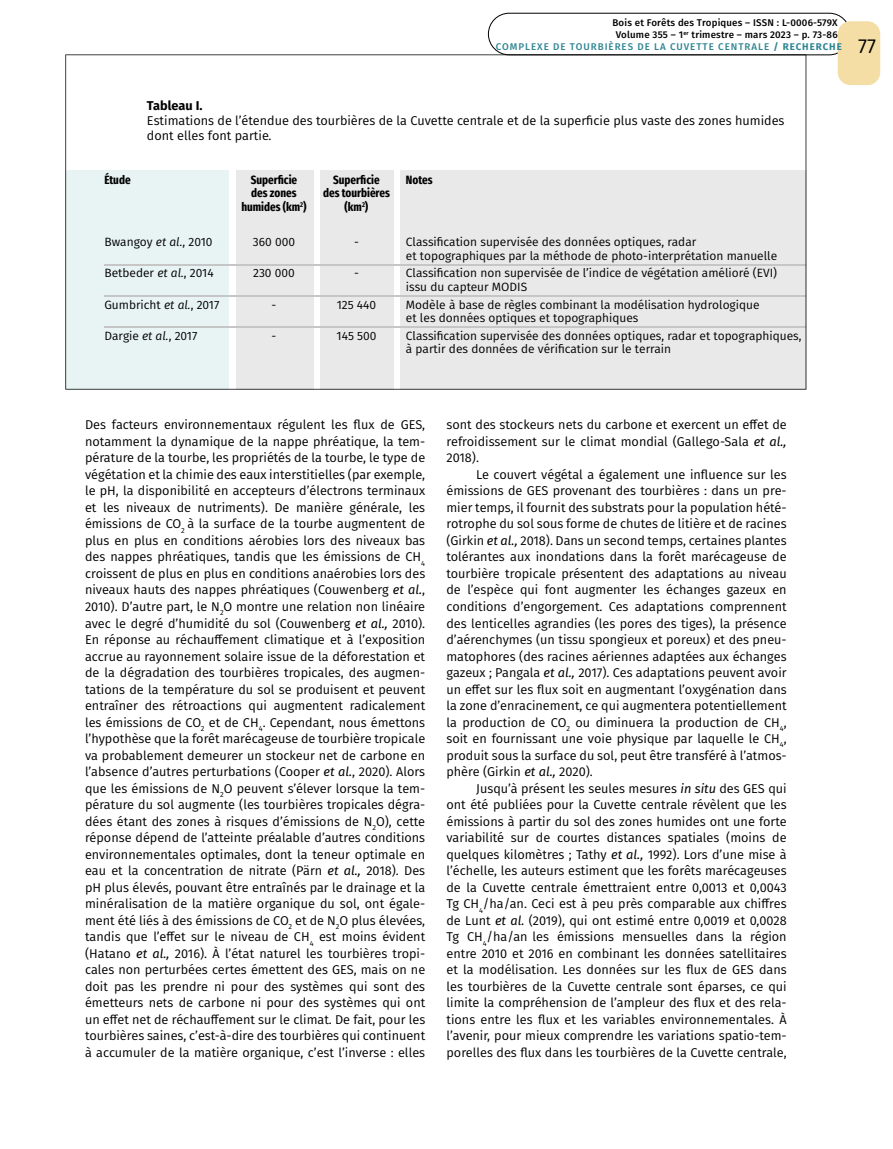
<style>
.page{position:relative;width:893px;height:1149px;background:#fff}
.page>*{position:absolute;margin:0;border:0;box-sizing:border-box;transform-origin:0 0}
.t1{font:20.25px "Fira Sans";color:#000}
.t2{font:12.75px/16.5px "Fira Sans";color:#000;text-align:justify}
.t3{font:700 12.75px "Fira Sans";color:#000}
.t4{font:12px/13.5px "Fira Sans";color:#000}
.t5{font:700 extra-condensed 12px "Fira Sans";color:#000}
.t6{font:500 9.75px/12px "Fira Sans";letter-spacing:.02em;color:#000;text-align:center}
.t7{font:500 9.75px "Fira Sans";letter-spacing:.1em;color:#2f8593}
.s1{font-weight:700}
.s2{font-style:italic}
</style>
<div class="page">
<svg style="left:65px;top:54px;width:741px;height:335px;fill:#e9e9e9"></svg>
<div style="left:488px;top:13px;width:362px;height:42px;border:1px solid #000;border-radius:21px"></div>
<div style="left:838px;top:21px;width:42px;height:64px;background:#f4dea6;border-radius:13px"></div>
<p class="t6" style="left:612px;top:16px;width:227px">Bois et Forêts des Tropiques – ISSN : L-0006-579X<br>Volume 355 – 1<sup>er</sup> trimestre – mars 2023 – p. 73-86</p>
<p class="t7" style="left:496px;top:38px;width:347px">COMPLEXE DE TOURBIÈRES DE LA CUVETTE CENTRALE <span class="s1">/ RECHERCHE</span></p>
<h1 class="t1" style="left:858px;top:31px;width:19px">77</h1>
<p class="t3" style="left:147px;top:95px;width:57px">Tableau I.</p>
<p class="t2" style="left:147px;top:113px;width:639px;line-height:15px">Estimations de l’étendue des tourbières de la Cuvette centrale et de la superficie plus vaste des zones humides dont elles font partie.</p>
<p class="t5" style="left:104px;top:169px;width:28px">Étude</p>
<p class="t5" style="left:251px;top:169px;width:48px">Superficie</p>
<p class="t5" style="left:333px;top:169px;width:48px">Superficie</p>
<p class="t5" style="left:406px;top:169px;width:28px">Notes</p>
<p class="t5" style="left:251px;top:183px;width:47px">des zones</p>
<p class="t5" style="left:323px;top:183px;width:68px">des tourbières</p>
<p class="t5" style="left:241px;top:196px;width:67px">humides (km<sup>2</sup>)</p>
<p class="t5" style="left:345px;top:196px;width:25px">(km<sup>2</sup>)</p>
<p class="t4" style="left:104px;top:235px;width:110px">Bwangoy <span class="s2">et al.</span>, 2010</p>
<p class="t4" style="left:253px;top:235px;width:44px">360 000</p>
<p class="t4" style="left:354px;top:235px;width:6px">-</p>
<p class="t4" style="left:406px;top:235px;width:373px">Classification supervisée des données optiques, radar<br>et topographiques par la méthode de photo-interprétation manuelle</p>
<p class="t4" style="left:104px;top:266px;width:111px">Betbeder <span class="s2">et al.</span>, 2014</p>
<p class="t4" style="left:253px;top:266px;width:43px">230 000</p>
<p class="t4" style="left:354px;top:266px;width:6px">-</p>
<p class="t4" style="left:406px;top:266px;width:373px">Classification non supervisée de l’indice de végétation amélioré (EVI) issu du capteur MODIS</p>
<p class="t4" style="left:104px;top:297px;width:116px">Gumbricht <span class="s2">et al.</span>, 2017</p>
<p class="t4" style="left:272px;top:297px;width:6px">-</p>
<p class="t4" style="left:337px;top:297px;width:41px">125 440</p>
<p class="t4" style="left:406px;top:297px;width:355px">Modèle à base de règles combinant la modélisation hydrologique et les données optiques et topographiques</p>
<p class="t4" style="left:104px;top:328px;width:94px">Dargie <span class="s2">et al.</span>, 2017</p>
<p class="t4" style="left:272px;top:328px;width:6px">-</p>
<p class="t4" style="left:337px;top:328px;width:41px">145 500</p>
<p class="t4" style="left:406px;top:328px;width:397px">Classification supervisée des données optiques, radar et topographiques, à partir des données de vérification sur le terrain</p>
<p class="t2" style="left:85px;top:416px;width:342px">Des facteurs environnementaux régulent les flux de GES, notamment la dynamique de la nappe phréatique, la tem&shy;pérature de la tourbe, les propriétés de la tourbe, le type de végétation et la chimie des eaux interstitielles (par exemple, le pH, la disponibilité en accepteurs d’électrons terminaux et les niveaux de nutriments). De manière générale, les émissions de CO<sub>2</sub> à la surface de la tourbe augmentent de plus en plus en conditions aérobies lors des niveaux bas des nappes phréatiques, tandis que les émissions de CH<sub>4 </sub>croissent de plus en plus en conditions anaérobies lors des niveaux hauts des nappes phréatiques (Couwenberg <span class="s2">et al.</span>, 2010). D’autre part, le N<sub>2</sub>O montre une relation non linéaire avec le degré d’humidité du sol (Couwenberg <span class="s2">et al.,</span> 2010).<br>En réponse au réchauffement climatique et à l’exposition accrue au rayonnement solaire issue de la déforestation et de la dégradation des tourbières tropicales, des augmen&shy;tations de la température du sol se produisent et peuvent entraîner des rétroactions qui augmentent radicalement les émissions de CO<sub>2</sub> et de CH<sub>4</sub>. Cependant, nous émettons l’hypothèse que la forêt marécageuse de tourbière tropicale va probablement demeurer un stockeur net de carbone en l’absence d’autres perturbations (Cooper <span class="s2">et al.</span>, 2020). Alors que les émissions de N<sub>2</sub>O peuvent s’élever lorsque la tem&shy;pérature du sol augmente (les tourbières tropicales dégra&shy;dées étant des zones à risques d’émissions de N<sub>2</sub>O), cette réponse dépend de l’atteinte préalable d’autres conditions environnementales optimales, dont la teneur optimale en eau et la concentration de nitrate (Pärn <span class="s2">et al.,</span> 2018). Des pH plus élevés, pouvant être entraînés par le drainage et la minéralisation de la matière organique du sol, ont égale&shy;ment été liés à des émissions de CO<sub>2</sub> et de N<sub>2</sub>O plus élevées, tandis que l’effet sur le niveau de CH<sub>4</sub> est moins évident (Hatano <span class="s2">et al.,</span> 2016). À l’état naturel les tourbières tropi&shy;cales non perturbées certes émettent des GES, mais on ne doit pas les prendre ni pour des systèmes qui sont des émetteurs nets de carbone ni pour des systèmes qui ont un effet net de réchauffement sur le climat. De fait, pour les tourbières saines, c’est-à-dire des tourbières qui continuent à accumuler de la matière organique, c’est l’inverse : elles</p>
<p class="t2" style="left:446px;top:416px;width:342px">sont des stockeurs nets du carbone et exercent un effet de refroidissement sur le climat mondial (Gallego-Sala <span class="s2">et al., </span>2018).</p>
<p class="t2" style="left:446px;top:465px;width:342px;text-indent:30px">Le couvert végétal a également une influence sur les émissions de GES provenant des tourbières : dans un pre&shy;mier temps, il fournit des substrats pour la population hété&shy;rotrophe du sol sous forme de chutes de litière et de racines (Girkin <span class="s2">et al.,</span> 2018). Dans un second temps, certaines plantes tolérantes aux inondations dans la forêt marécageuse de tourbière tropicale présentent des adaptations au niveau de l’espèce qui font augmenter les échanges gazeux en conditions d’engorgement. Ces adaptations comprennent des lenticelles agrandies (les pores des tiges), la présence d’aérenchymes (un tissu spongieux et poreux) et des pneu&shy;matophores (des racines aériennes adaptées aux échanges gazeux ; Pangala <span class="s2">et al.,</span> 2017). Ces adaptations peuvent avoir un effet sur les flux soit en augmentant l’oxygénation dans la zone d’enracinement, ce qui augmentera potentiellement la production de CO<sub>2</sub> ou diminuera la production de CH<sub>4</sub>, soit en fournissant une voie physique par laquelle le CH<sub>4</sub>, produit sous la surface du sol, peut être transféré à l’atmos&shy;phère (Girkin <span class="s2">et al.,</span> 2020).</p>
<p class="t2" style="left:446px;top:779px;width:342px;text-indent:30px">Jusqu’à présent les seules mesures <span class="s2">in situ</span> des GES qui ont été publiées pour la Cuvette centrale révèlent que les émissions à partir du sol des zones humides ont une forte variabilité sur de courtes distances spatiales (moins de quelques kilomètres ; Tathy <span class="s2">et al.,</span> 1992). Lors d’une mise à l’échelle, les auteurs estiment que les forêts marécageuses de la Cuvette centrale émettraient entre 0,0013 et 0,0043<br>Tg CH<sub>4</sub>/ha/an. Ceci est à peu près comparable aux chiffres de Lunt <span class="s2">et al.</span> (2019), qui ont estimé entre 0,0019 et 0,0028<br>Tg CH<sub>4</sub>/ha/an les émissions mensuelles dans la région entre 2010 et 2016 en combinant les données satellitaires et la modélisation. Les données sur les flux de GES dans les tourbières de la Cuvette centrale sont éparses, ce qui limite la compréhension de l’ampleur des flux et des rela&shy;tions entre les flux et les variables environnementales. À l’avenir, pour mieux comprendre les variations spatio-tem&shy;porelles des flux dans les tourbières de la Cuvette centrale,</p>
</div>
